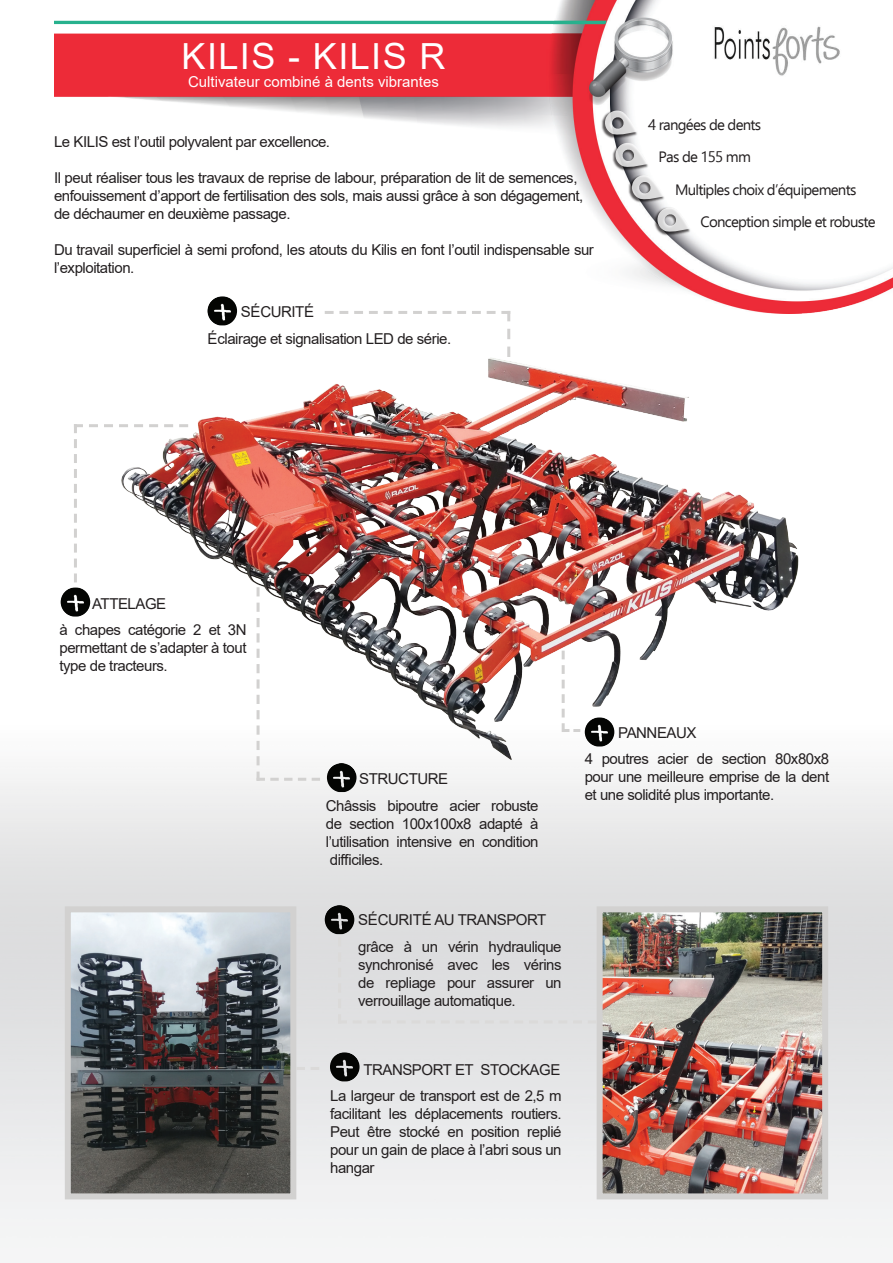
<style>
.page{position:relative;width:893px;height:1263px;background:#fff}
.page>*{position:absolute;margin:0;border:0;box-sizing:border-box;transform-origin:0 0}
.t1{font:36px "Arial";letter-spacing:.04em;color:#fff}
.t2{font:15px/18px "Arial";letter-spacing:-.03em;color:#231f20}
.t3{font:15px "Ebrima";letter-spacing:-.05em;color:#231f20}
.t4{font:15px "Arial";color:#fff}
</style>
<div class="page">
<img style="left:54px;top:0;width:839px;height:314px">
<img style="left:708px;top:21px;width:135px;height:57px">
<img style="left:118px;top:351px;width:687px;height:413px">
<img style="left:604px;top:913px;width:217px;height:279px">
<div style="left:597px;top:906px;width:231px;height:293px;border:6px solid #d2d1d0"></div>
<img style="left:61px;top:587px;width:29px;height:29px">
<img style="left:330px;top:1052px;width:30px;height:29px">
<img style="left:601px;top:110px;width:38px;height:29px">
<svg style="left:605px;top:111px;width:32px;height:24px"></svg>
<img style="left:611px;top:142px;width:38px;height:29px">
<svg style="left:615px;top:143px;width:33px;height:24px"></svg>
<img style="left:628px;top:174px;width:38px;height:30px">
<svg style="left:632px;top:175px;width:32px;height:24px"></svg>
<img style="left:653px;top:207px;width:38px;height:29px">
<svg style="left:657px;top:208px;width:33px;height:24px"></svg>
<img style="left:72px;top:913px;width:217px;height:279px">
<div style="left:65px;top:906px;width:231px;height:293px;border:6px solid #d2d1d0"></div>
<img style="left:325px;top:905px;width:29px;height:29px">
<img style="left:585px;top:717px;width:29px;height:29px">
<svg style="left:74px;top:424px;width:114px;height:158px"></svg>
<img style="left:207px;top:296px;width:30px;height:29px">
<svg style="left:296px;top:1067px;width:23px;height:3px"></svg>
<svg style="left:325px;top:311px;width:185px;height:46px"></svg>
<div style="left:338px;top:937px;width:259px;height:86px;background:#dddedf"></div>
<img style="left:327px;top:763px;width:29px;height:29px">
<svg style="left:562px;top:651px;width:18px;height:81px"></svg>
<svg style="left:257px;top:587px;width:63px;height:194px"></svg>
<h1 class="t1" style="left:182px;top:32px;width:265px">KILIS - KILIS R</h1>
<p class="t4" style="left:188px;top:71px;width:252px">Cultivateur combiné à dents vibrantes</p>
<p class="t2" style="left:54px;top:132px;width:278px">Le KILIS est l’outil polyvalent par excellence.</p>
<p class="t2" style="left:54px;top:168px;width:531px">Il peut réaliser tous les travaux de reprise de labour, préparation de lit de semences, enfouissement d’apport de fertilisation des sols, mais aussi grâce à son dégagement, de déchaumer en deuxième passage.</p>
<p class="t2" style="left:54px;top:240px;width:541px">Du travail superficiel à semi profond, les atouts du Kilis en font l’outil indispensable sur l’exploitation.</p>
<p class="t2" style="left:208px;top:299px;width:245px;line-height:26.5px;text-indent:33px">SéCURITé<br>éclairage et signalisation LED de série.</p>
<p class="t3" style="left:648px;top:114px;width:115px">4 rangées de dents</p>
<p class="t3" style="left:659px;top:146px;width:94px">Pas de 155 mm</p>
<p class="t3" style="left:675px;top:178px;width:183px">Multiples choix d’équipements</p>
<p class="t3" style="left:701px;top:211px;width:176px">Conception simple et robuste</p>
<p class="t2" style="left:60px;top:590px;width:189px;line-height:26.5px;text-indent:33px">ATTELAGE<br>à chapes catégorie 2 et 3N</p>
<p class="t2" style="left:60px;top:639px;width:189px">permettant de s’adapter à tout type de tracteurs.</p>
<p class="t2" style="left:326px;top:765px;width:214px;line-height:26.5px;text-indent:33px">STRUCTURE<br>Châssis bipoutre acier robuste</p>
<p class="t2" style="left:326px;top:814px;width:214px;text-align:justify">de section 100x100x8 adapté à l’utilisation intensive en condition difficiles.</p>
<p class="t2" style="left:358px;top:907px;width:205px;line-height:26.5px">SéCURITé AU TRANSPORT grâce à un vérin hydraulique</p>
<p class="t2" style="left:358px;top:955px;width:205px;text-align:justify">synchronisé avec les vérins de repliage pour assurer un verrouillage automatique.</p>
<p class="t2" style="left:330px;top:1056px;width:233px;line-height:26.5px;text-align:right">TRANSPORT ET STOCKAGE<br>La largeur de transport est de 2,5 m</p>
<p class="t2" style="left:330px;top:1105px;width:233px;text-align:justify">facilitant les déplacements routiers.<br>Peut être stocké en position replié pour un gain de place à l’abri sous un hangar</p>
<p class="t2" style="left:585px;top:719px;width:246px;line-height:26.5px;text-indent:33px">PANNEAUX<br>4 poutres acier de section 80x80x8</p>
<p class="t2" style="left:585px;top:768px;width:246px">pour une meilleure emprise de la dent et une solidité plus importante.</p>
</div>
